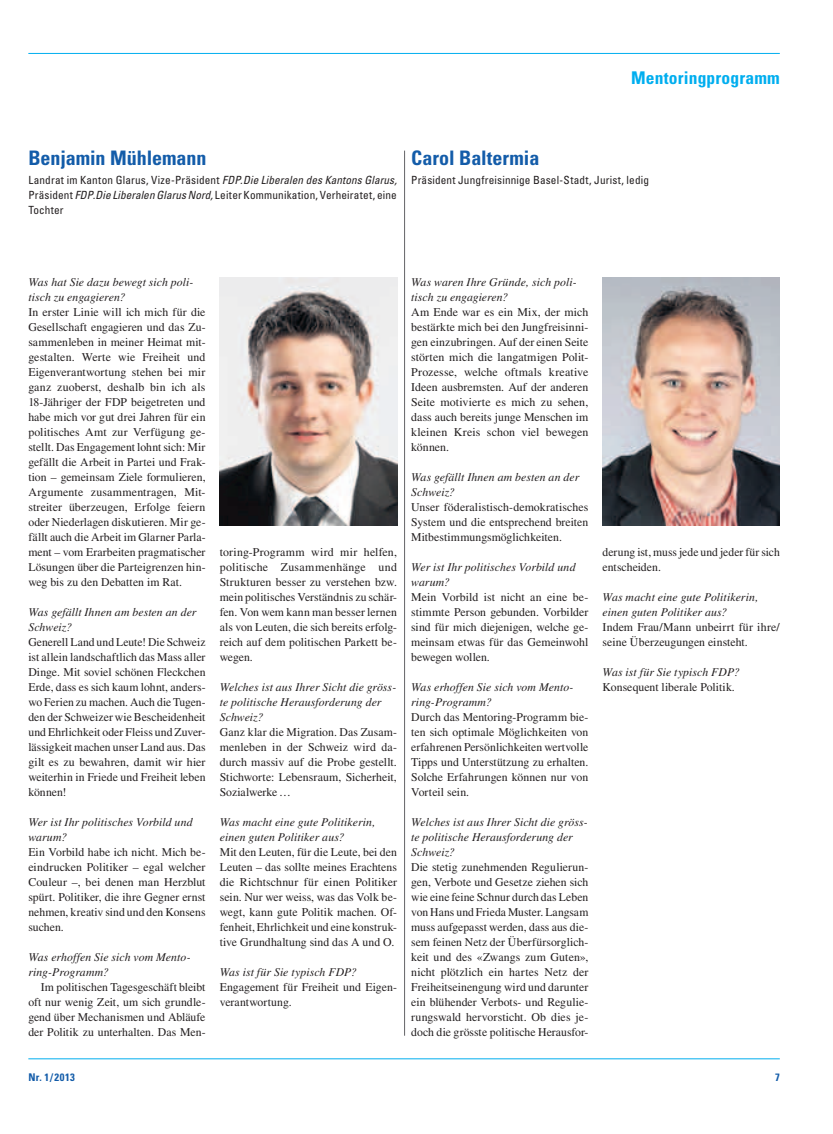
<style>
.page{position:relative;width:833px;height:1134px;background:#fff}
.page>*{position:absolute;margin:0;border:0;box-sizing:border-box;transform-origin:0 0}
.t1{font:700 condensed 20px "Univers LT Std";color:#135ca9}
.t2{font:700 condensed 17.5px "Univers LT Std";letter-spacing:.01em;color:#00aeef}
.t3{font:11.88px/15px "Times LT Std";color:#231f20;text-align:justify}
.t4{font:italic 11.88px/15px "Times LT Std";letter-spacing:.005em;color:#231f20}
.t5{font:condensed 11.25px/15px "Univers LT Std";letter-spacing:.015em;color:#231f20;text-align:justify}
.t6{font:700 condensed 10.62px "Univers LT Std";letter-spacing:.05em;color:#135ca9}
.s1{font-style:italic}
</style>
<div class="page">
<hr style="left:28px;top:53px;width:752px;height:1px;background:#00aeef">
<hr style="left:28px;top:1058px;width:752px;height:1px;background:#00aeef">
<img style="left:220px;top:278px;width:177px;height:248px">
<img style="left:602px;top:278px;width:178px;height:248px">
<hr style="left:404px;top:151px;width:1px;height:885px;background:#636366">
<h2 class="t2" style="left:631px;top:67px;width:150px">Mentoringprogramm</h2>
<h1 class="t1" style="left:28px;top:146px;width:180px">Benjamin Mühlemann</h1>
<p class="t5" style="left:28px;top:172px;width:370px">Landrat im Kanton Glarus, Vize-Präsident <span class="s1">FDP.Die Liberalen des Kantons Glarus, </span>Präsident <span class="s1">FDP.Die Liberalen Glarus Nord,</span> Leiter Kommunikation, Verheiratet, eine Tochter</p>
<h1 class="t1" style="left:411px;top:146px;width:130px">Carol Baltermia</h1>
<p class="t5" style="left:411px;top:172px;width:239px">Präsident Jungfreisinnige Basel-Stadt, Jurist, ledig</p>
<p class="t4" style="left:28px;top:274px;width:166px">Was hat Sie dazu bewegt sich poli&shy;tisch zu engagieren?</p>
<p class="t3" style="left:28px;top:304px;width:179px">In erster Linie will ich mich für die Gesellschaft engagieren und das Zu&shy;sammenleben in meiner Heimat mit&shy;gestalten. Werte wie Freiheit und Eigenverantwortung stehen bei mir ganz zuoberst, deshalb bin ich als 18-Jähriger der FDP beigetreten und habe mich vor gut drei Jahren für ein politisches Amt zur Verfügung ge&shy;stellt. Das Engagement lohnt sich: Mir gefällt die Arbeit in Partei und Frak&shy;tion – gemeinsam Ziele formulieren, Argumente zusammentragen, Mit&shy;streiter überzeugen, Erfolge feiern oder Niederlagen diskutieren. Mir ge&shy;fällt auch die Arbeit im Glarner Parla&shy;ment – vom Erarbeiten pragmatischer Lösungen über die Parteigrenzen hin&shy;weg bis zu den Debatten im Rat.</p>
<p class="t4" style="left:28px;top:604px;width:170px">Was gefällt Ihnen am besten an der<br>Schweiz?</p>
<p class="t3" style="left:28px;top:634px;width:179px">Generell Land und Leute! Die Schweiz ist allein landschaftlich das Mass aller Dinge. Mit soviel schönen Fleckchen Erde, dass es sich kaum lohnt, anders&shy;wo Ferien zu machen. Auch die Tugen&shy;den der Schweizer wie Bescheidenheit und Ehrlichkeit oder Fleiss und Zuver&shy;lässigkeit machen unser Land aus. Das gilt es zu bewahren, damit wir hier weiterhin in Friede und Freiheit leben können!</p>
<p class="t4" style="left:28px;top:814px;width:166px">Wer ist Ihr politisches Vorbild und warum?</p>
<p class="t3" style="left:28px;top:844px;width:179px">Ein Vorbild habe ich nicht. Mich be&shy;eindrucken Politiker – egal welcher Couleur –, bei denen man Herzblut spürt. Politiker, die ihre Gegner ernst nehmen, kreativ sind und den Konsens suchen.</p>
<p class="t4" style="left:28px;top:949px;width:164px">Was erhoffen Sie sich vom Mento&shy;ring-Programm?</p>
<p class="t3" style="left:28px;top:979px;width:179px;text-indent:12px">Im politischen Tagesgeschäft bleibt oft nur wenig Zeit, um sich grundle&shy;gend über Mechanismen und Abläufe der Politik zu unterhalten. Das Men-</p>
<p class="t3" style="left:220px;top:544px;width:179px">toring-Programm wird mir helfen, politische Zusammenhänge und Strukturen besser zu verstehen bzw. mein politisches Verständnis zu schär&shy;fen. Von wem kann man besser lernen als von Leuten, die sich bereits erfolg&shy;reich auf dem politischen Parkett be&shy;wegen.</p>
<p class="t4" style="left:220px;top:679px;width:178px">Welches ist aus Ihrer Sicht die gröss&shy;te politische Herausforderung der<br>Schweiz?</p>
<p class="t3" style="left:220px;top:724px;width:179px">Ganz klar die Migration. Das Zusam&shy;menleben in der Schweiz wird da&shy;durch massiv auf die Probe gestellt.<br>Stichworte: Lebensraum, Sicherheit, Sozialwerke…</p>
<p class="t4" style="left:220px;top:814px;width:157px">Was macht eine gute Politikerin, einen guten Politiker aus?</p>
<p class="t3" style="left:220px;top:844px;width:179px">Mit den Leuten, für die Leute, bei den Leuten – das sollte meines Erachtens die Richtschnur für einen Politiker sein. Nur wer weiss, was das Volk be&shy;wegt, kann gute Politik machen. Of&shy;fenheit, Ehrlichkeit und eine konstruk&shy;tive Grundhaltung sind das A und O.</p>
<p class="t4" style="left:220px;top:964px;width:138px">Was ist für Sie typisch FDP?</p>
<p class="t3" style="left:220px;top:979px;width:179px">Engagement für Freiheit und Eigen&shy;verantwortung.</p>
<p class="t4" style="left:411px;top:274px;width:167px">Was waren Ihre Gründe, sich poli&shy;tisch zu engagieren?</p>
<p class="t3" style="left:411px;top:304px;width:179px">Am Ende war es ein Mix, der mich bestärkte mich bei den Jungfreisinni&shy;gen einzubringen. Auf der einen Seite störten mich die langatmigen Polit-Prozesse, welche oftmals kreative Ideen ausbremsten. Auf der anderen Seite motivierte es mich zu sehen, dass auch bereits junge Menschen im kleinen Kreis schon viel bewegen können.</p>
<p class="t4" style="left:411px;top:469px;width:170px">Was gefällt Ihnen am besten an der<br>Schweiz?</p>
<p class="t3" style="left:411px;top:499px;width:179px">Unser föderalistisch-demokratisches System und die entsprechend breiten Mitbestimmungsmöglichkeiten.</p>
<p class="t4" style="left:411px;top:559px;width:166px">Wer ist Ihr politisches Vorbild und warum?</p>
<p class="t3" style="left:411px;top:589px;width:179px">Mein Vorbild ist nicht an eine be&shy;stimmte Person gebunden. Vorbilder sind für mich diejenigen, welche ge&shy;meinsam etwas für das Gemeinwohl bewegen wollen.</p>
<p class="t4" style="left:411px;top:679px;width:164px">Was erhoffen Sie sich vom Mento&shy;ring-Programm?</p>
<p class="t3" style="left:411px;top:709px;width:179px">Durch das Mentoring-Programm bie&shy;ten sich optimale Möglichkeiten von erfahrenen Persönlichkeiten wertvolle Tipps und Unterstützung zu erhalten.<br>Solche Erfahrungen können nur von Vorteil sein.</p>
<p class="t4" style="left:411px;top:814px;width:178px">Welches ist aus Ihrer Sicht die gröss&shy;te politische Herausforderung der<br>Schweiz?</p>
<p class="t3" style="left:411px;top:859px;width:179px">Die stetig zunehmenden Regulierun&shy;gen, Verbote und Gesetze ziehen sich wie eine feine Schnur durch das Leben von Hans und Frieda Muster. Langsam muss aufgepasst werden, dass aus die&shy;sem feinen Netz der Überfürsorglich&shy;keit und des «Zwangs zum Guten», nicht plötzlich ein hartes Netz der Freiheitseinengung wird und darunter ein blühender Verbots- und Regulie&shy;rungswald hervorsticht. Ob dies je&shy;doch die grösste politische Herausfor-</p>
<p class="t3" style="left:602px;top:544px;width:179px">derung ist, muss jede und jeder für sich entscheiden.</p>
<p class="t4" style="left:602px;top:589px;width:157px">Was macht eine gute Politikerin, einen guten Politiker aus?</p>
<p class="t3" style="left:602px;top:619px;width:179px">Indem Frau/Mann unbeirrt für ihre/ seine Überzeugungen einsteht.</p>
<p class="t4" style="left:602px;top:664px;width:138px">Was ist für Sie typisch FDP?</p>
<p class="t3" style="left:602px;top:679px;width:134px">Konsequent liberale Politik.</p>
<p class="t6" style="left:28px;top:1070px;width:48px">Nr. 1/2013</p>
<p class="t6" style="left:775px;top:1070px;width:6px">7</p>
</div>
